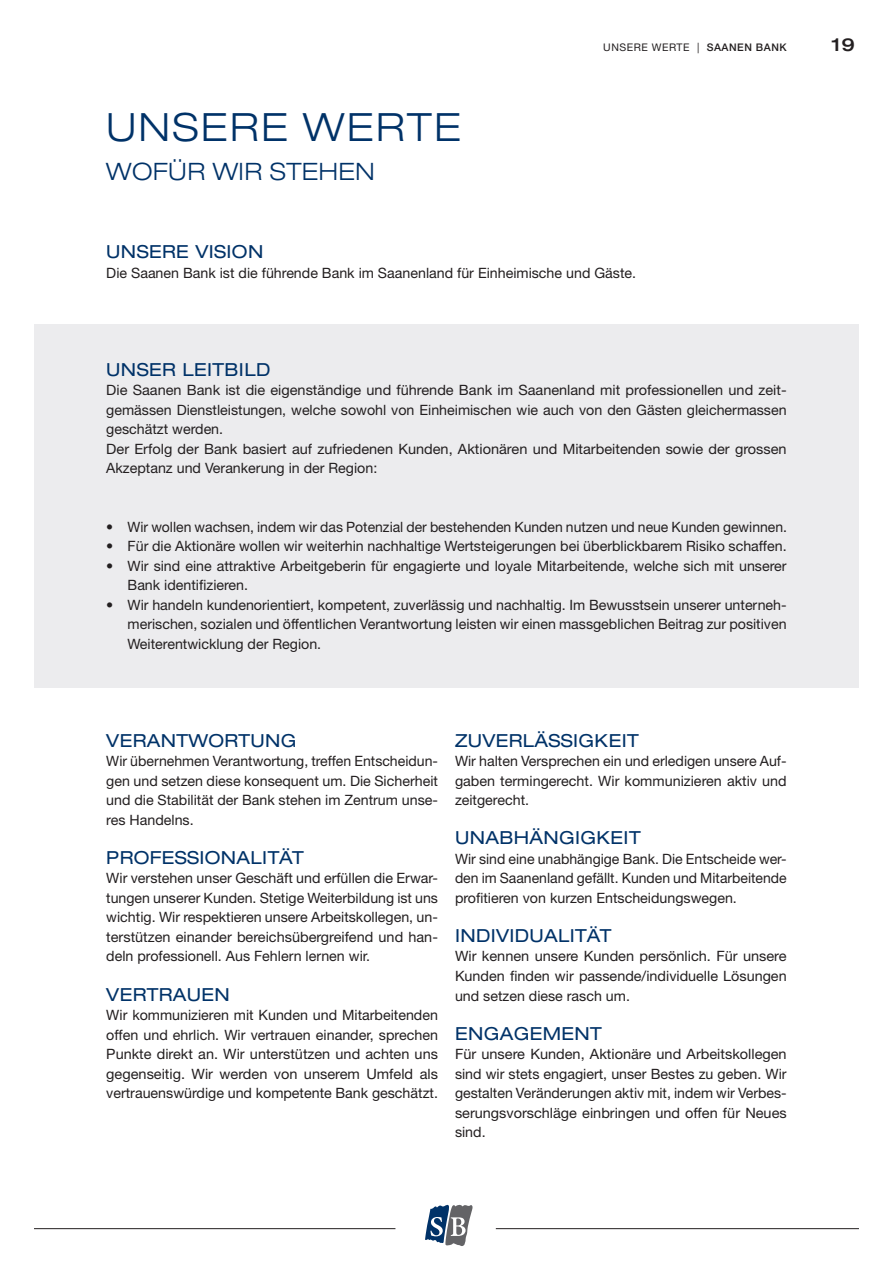
<style>
.page{position:relative;width:893px;height:1263px;background:#fff}
.page>*{position:absolute;margin:0;border:0;box-sizing:border-box;transform-origin:0 0}
.t1{font:300 expanded 39px "Helvetica Neue LT Std";letter-spacing:.06em;color:#003268}
.t2{font:300 expanded 24px "Helvetica Neue LT Std";letter-spacing:.02em;color:#003268}
.t3{font:expanded 18px "Helvetica Neue LT Std";letter-spacing:.02em;color:#003268}
.t4{font:500 expanded 18px "Helvetica Neue LT Std";color:#231f20}
.t5{font:14.25px/19.5px "Helvetica Neue LT Std";color:#231f20;text-align:justify}
.t6{font:10.5px "Helvetica Neue LT Std";letter-spacing:.05em;color:#231f20}
.s1{font-weight:500}
</style>
<div class="page">
<hr style="left:34px;top:1228px;width:361px;height:1px;background:#231f20">
<hr style="left:496px;top:1228px;width:363px;height:1px;background:#231f20">
<svg style="left:425px;top:1204px;width:48px;height:42px"></svg>
<div style="left:34px;top:324px;width:825px;height:364px;background:#ececee"></div>
<h1 class="t1" style="left:106px;top:104px;width:356px">UNSERE WERTE</h1>
<h2 class="t2" style="left:106px;top:157px;width:270px">WOFÜR WIR STEHEN</h2>
<p class="t6" style="left:603px;top:41px;width:185px">UNSERE WERTE | <span class="s1">SAANEN BANK</span></p>
<p class="t4" style="left:831px;top:34px;width:25px">19</p>
<p class="t3" style="left:106px;top:241px;width:159px">UNSERE VISION</p>
<p class="t5" style="left:106px;top:263px;width:531px">Die Saanen Bank ist die führende Bank im Saanenland für Einheimische und Gäste.</p>
<p class="t3" style="left:106px;top:358px;width:166px">UNSER LEITBILD</p>
<p class="t5" style="left:106px;top:380px;width:682px;text-align:left">Die Saanen Bank ist die eigenständige und führende Bank im Saanenland mit professionellen und zeit&shy;gemässen Dienstleistungen, welche sowohl von Einheimischen wie auch von den Gästen gleichermassen geschätzt werden.<br>Der Erfolg der Bank basiert auf zufriedenen Kunden, Aktionären und Mitarbeitenden sowie der grossen Akzeptanz und Verankerung in der Region:</p>
<p class="t5" style="left:106px;top:517px;width:682px">• Wir wollen wachsen, indem wir das Potenzial der bestehenden Kunden nutzen und neue Kunden gewinnen.</p>
<p class="t5" style="left:106px;top:536px;width:682px">• Für die Aktionäre wollen wir weiterhin nachhaltige Wertsteigerungen bei überblickbarem Risiko schaffen.</p>
<p class="t5" style="left:128px;top:556px;width:661px;text-indent:-21px">• Wir sind eine attraktive Arbeitgeberin für engagierte und loyale Mitarbeitende, welche sich mit unserer<br>Bank identifizieren.</p>
<p class="t5" style="left:128px;top:595px;width:661px;text-indent:-21px">• Wir handeln kundenorientiert, kompetent, zuverlässig und nachhaltig. Im Bewusstsein unserer unterneh&shy;merischen, sozialen und öffentlichen Verantwortung leisten wir einen massgeblichen Beitrag zur positiven Weiterentwicklung der Region.</p>
<p class="t3" style="left:106px;top:729px;width:192px">VERANTWORTUNG</p>
<p class="t5" style="left:106px;top:751px;width:333px">Wir übernehmen Verantwortung, treffen Entscheidun&shy;gen und setzen diese konsequent um. Die Sicherheit und die Stabilität der Bank stehen im Zentrum unse&shy;res Handelns.</p>
<p class="t3" style="left:106px;top:846px;width:199px">PROFESSIONALITÄT</p>
<p class="t5" style="left:106px;top:868px;width:333px">Wir verstehen unser Geschäft und erfüllen die Erwar&shy;tungen unserer Kunden. Stetige Weiterbildung ist uns wichtig. Wir respektieren unsere Arbeitskollegen, un&shy;terstützen einander bereichsübergreifend und han&shy;deln professionell. Aus Fehlern lernen wir.</p>
<p class="t3" style="left:106px;top:983px;width:125px">VERTRAUEN</p>
<p class="t5" style="left:106px;top:1005px;width:333px">Wir kommunizieren mit Kunden und Mitarbeitenden offen und ehrlich. Wir vertrauen einander, sprechen Punkte direkt an. Wir unterstützen und achten uns gegenseitig. Wir werden von unserem Umfeld als vertrauenswürdige und kompetente Bank geschätzt.</p>
<p class="t3" style="left:455px;top:729px;width:185px">ZUVERLÄSSIGKEIT</p>
<p class="t5" style="left:455px;top:751px;width:333px">Wir halten Versprechen ein und erledigen unsere Auf&shy;gaben termingerecht. Wir kommunizieren aktiv und zeitgerecht.</p>
<p class="t3" style="left:455px;top:827px;width:187px">UNABHÄNGIGKEIT</p>
<p class="t5" style="left:455px;top:849px;width:333px">Wir sind eine unabhängige Bank. Die Entscheide wer&shy;den im Saanenland gefällt. Kunden und Mitarbeitende profitieren von kurzen Entscheidungswegen.</p>
<p class="t3" style="left:455px;top:925px;width:158px">INDIVIDUALITÄT</p>
<p class="t5" style="left:455px;top:946px;width:333px">Wir kennen unsere Kunden persönlich. Für unsere Kunden finden wir passende/individuelle Lösungen und setzen diese rasch um.</p>
<p class="t3" style="left:455px;top:1022px;width:148px">ENGAGEMENT</p>
<p class="t5" style="left:455px;top:1044px;width:333px">Für unsere Kunden, Aktionäre und Arbeitskollegen sind wir stets engagiert, unser Bestes zu geben. Wir gestalten Veränderungen aktiv mit, indem wir Verbes&shy;serungsvorschläge einbringen und offen für Neues sind.</p>
</div>
